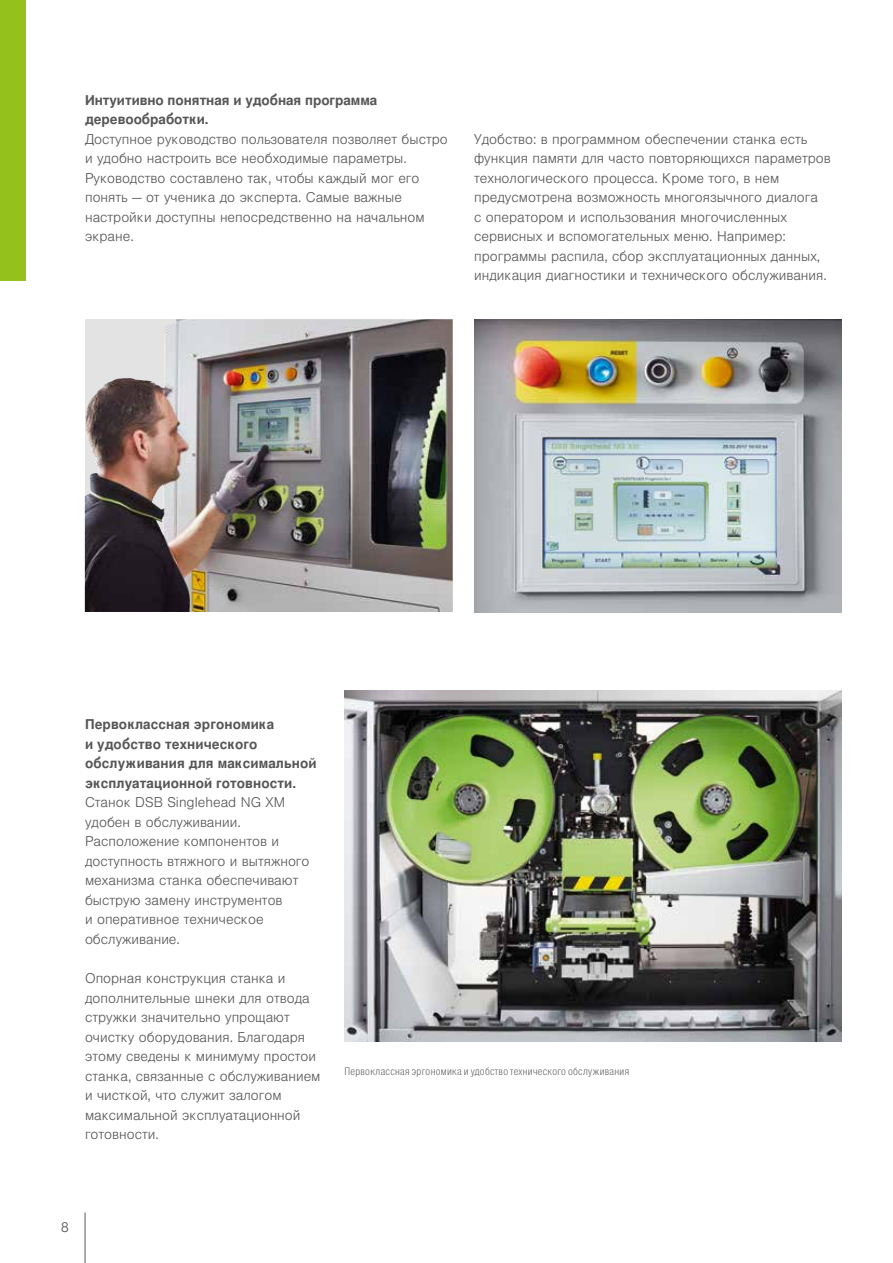
<style>
.page{position:relative;width:893px;height:1263px;background:#fff}
.page>*{position:absolute;margin:0;border:0;box-sizing:border-box;transform-origin:0 0}
.t1{font:300 13.5px/19.5px "Nimbus San LOT";color:#565656}
.t2{font:700 13.5px/19.5px "Nimbus San LOT";letter-spacing:.01em;color:#565656}
.t3{font:10.5px "Nimbus San LOT Lig Con";letter-spacing:.03em;color:#565656}
</style>
<div class="page">
<hr style="left:85px;top:1212px;width:1px;height:51px;background:#565656">
<img style="left:344px;top:690px;width:498px;height:351px">
<img style="left:474px;top:319px;width:368px;height:293px">
<img style="left:85px;top:319px;width:368px;height:293px">
<img style="left:85px;top:319px;width:91px;height:130px">
<div style="left:0;top:0;width:26px;height:280px;background:#94c11c"></div>
<p class="t2" style="left:85px;top:91px;width:294px">Интуитивно понятная и удобная программа деревообработки.</p>
<p class="t1" style="left:85px;top:129px;width:364px">Доступное руководство пользователя позволяет быстро и удобно настроить все необходимые параметры.<br>Руководство составлено так, чтобы каждый мог его понять — от ученика до эксперта. Самые важные настройки доступны непосредственно на начальном экране.</p>
<p class="t1" style="left:474px;top:129px;width:358px">Удобство: в программном обеспечении станка есть функция памяти для часто повторяющихся параметров технологического процесса. Кроме того, в нем предусмотрена возможность многоязычного диалога<br>с оператором и использования многочисленных сервисных и вспомогательных меню. Например: программы распила, сбор эксплуатационных данных, индикация диагностики и технического обслуживания.</p>
<p class="t2" style="left:85px;top:715px;width:233px">Первоклассная эргономика<br>и удобство технического обслуживания для максимальной эксплуатационной готовности.</p>
<p class="t1" style="left:85px;top:793px;width:226px">Станок DSB Singlehead NG XM удобен в обслуживании.<br>Расположение компонентов и доступность втяжного и вытяжного механизма станка обеспечивают быструю замену инструментов<br>и оперативное техническое обслуживание.</p>
<p class="t1" style="left:85px;top:969px;width:237px">Опорная конструкция станка и дополнительные шнеки для отвода стружки значительно упрощают очистку оборудования. Благодаря этому сведены к минимуму простои станка, связанные с обслуживанием и чисткой, что служит залогом максимальной эксплуатационной готовности.</p>
<p class="t3" style="left:344px;top:1065px;width:286px">Первоклассная эргономика и удобство технического обслуживания</p>
<p class="t1" style="left:61px;top:1218px;width:10px">8</p>
</div>
